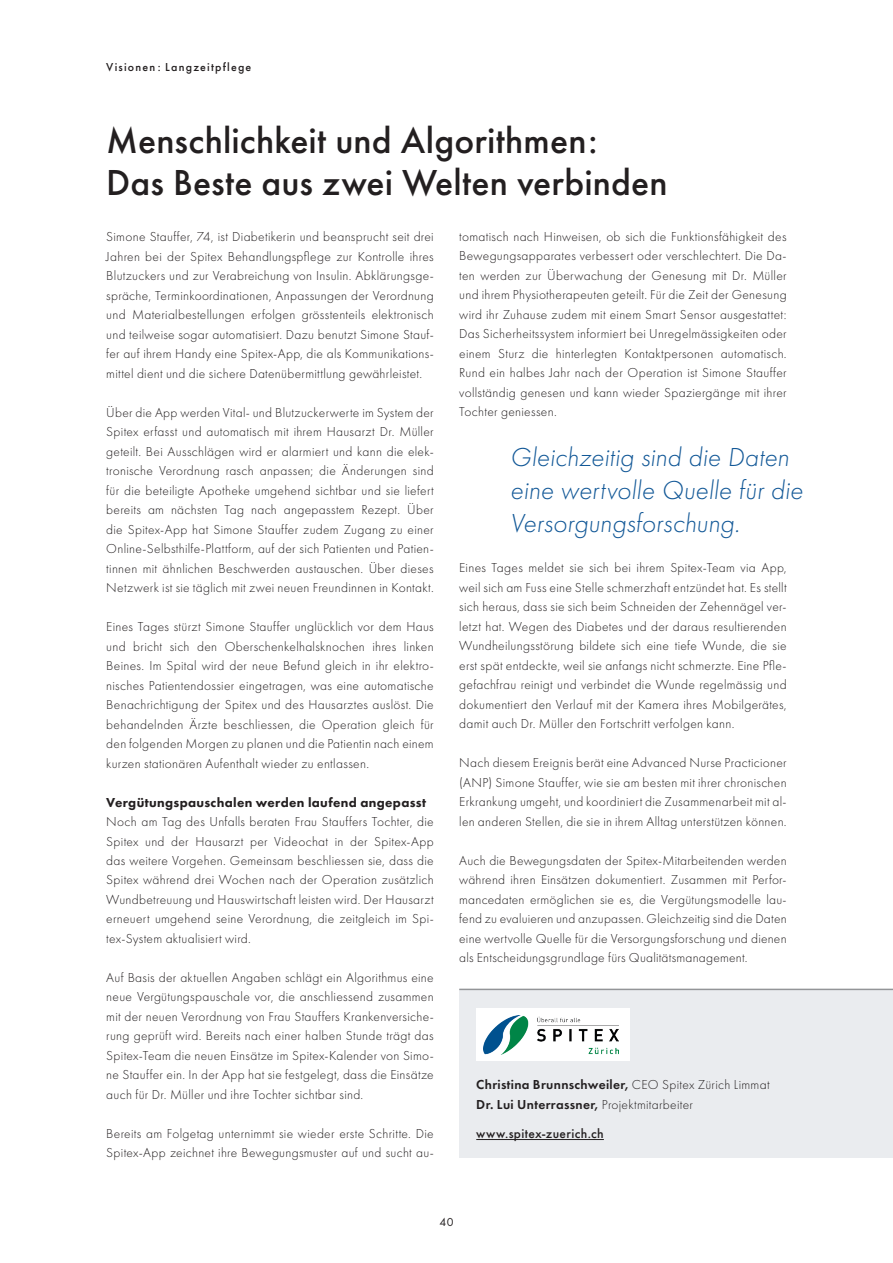
<style>
.page{position:relative;width:893px;height:1263px;background:#fff}
.page>*{position:absolute;margin:0;border:0;box-sizing:border-box;transform-origin:0 0}
.t1{font:500 37.5px/42px "Futura PT";letter-spacing:.005em;color:#231f20}
.t2{font:italic 300 27px/33px "Futura PT";letter-spacing:.005em;color:#125897}
.t3{font:300 13.5px/19.5px "Futura PT";letter-spacing:.02em;color:#231f20;text-align:justify}
.t4{font:600 13.5px/19.5px "Futura PT";letter-spacing:.025em;color:#231f20}
.t5{font:800 13.5px "Futura PT";letter-spacing:.025em;color:#231f20}
.t6{font:500 13.5px "Futura PT";letter-spacing:.025em;color:#231f20}
.t7{font:500 12px "Futura PT";letter-spacing:.1em;color:#231f20}
.t8{font:12px "Futura PT";color:#231f20}
.s1{font-weight:300}
</style>
<div class="page">
<div style="left:459px;top:989px;width:434px;height:169px;background:#eaecef"></div>
<hr style="left:476px;top:1139px;width:128px;height:1px;background:#231f20">
<div style="left:476px;top:1008px;width:153px;height:52px;background:#fff"></div>
<img style="left:484px;top:1015px;width:135px;height:39px">
<hr style="left:459px;top:989px;width:434px;height:1px;background:#939598">
<p class="t7" style="left:106px;top:60px;width:147px">Visionen: Langzeitpflege</p>
<h1 class="t1" style="left:106px;top:120px;width:563px">Menschlichkeit und Algorithmen:<br>Das Beste aus zwei Welten verbinden</h1>
<p class="t3" style="left:106px;top:227px;width:329px">Simone Stauffer, 74, ist Diabetikerin und beansprucht seit drei Jahren bei der Spitex Behandlungspflege zur Kontrolle ihres Blutzuckers und zur Verabreichung von Insulin. Abklärungsge&shy;spräche, Terminkoordinationen, Anpassungen der Verordnung und Materialbestellungen erfolgen grösstenteils elektronisch und teilweise sogar automatisiert. Dazu benutzt Simone Stauf&shy;fer auf ihrem Handy eine Spitex-App, die als Kommunikations&shy;mittel dient und die sichere Datenübermittlung gewährleistet.</p>
<p class="t3" style="left:106px;top:402px;width:329px">Über die App werden Vital- und Blutzuckerwerte im System der Spitex erfasst und automatisch mit ihrem Hausarzt Dr. Müller geteilt. Bei Ausschlägen wird er alarmiert und kann die elek&shy;tronische Verordnung rasch anpassen; die Änderungen sind für die beteiligte Apotheke umgehend sichtbar und sie liefert bereits am nächsten Tag nach angepasstem Rezept. Über die Spitex-App hat Simone Stauffer zudem Zugang zu einer Online-Selbsthilfe-Plattform, auf der sich Patienten und Patien&shy;tinnen mit ähnlichen Beschwerden austauschen. Über dieses Netzwerk ist sie täglich mit zwei neuen Freundinnen in Kontakt.</p>
<p class="t3" style="left:106px;top:617px;width:329px">Eines Tages stürzt Simone Stauffer unglücklich vor dem Haus und bricht sich den Oberschenkelhalsknochen ihres linken Beines. Im Spital wird der neue Befund gleich in ihr elektro&shy;nisches Patientendossier eingetragen, was eine automatische Benachrichtigung der Spitex und des Hausarztes auslöst. Die behandelnden Ärzte beschliessen, die Operation gleich für den folgenden Morgen zu planen und die Patientin nach einem kurzen stationären Aufenthalt wieder zu entlassen.</p>
<p class="t5" style="left:106px;top:793px;width:321px">Vergütungspauschalen werden laufend angepasst</p>
<p class="t3" style="left:106px;top:812px;width:329px">Noch am Tag des Unfalls beraten Frau Stauffers Tochter, die Spitex und der Hausarzt per Videochat in der Spitex-App das weitere Vorgehen. Gemeinsam beschliessen sie, dass die Spitex während drei Wochen nach der Operation zusätzlich Wundbetreuung und Hauswirtschaft leisten wird. Der Hausarzt erneuert umgehend seine Verordnung, die zeitgleich im Spi&shy;tex-System aktualisiert wird.</p>
<p class="t3" style="left:106px;top:968px;width:329px">Auf Basis der aktuellen Angaben schlägt ein Algorithmus eine neue Vergütungspauschale vor, die anschliessend zusammen mit der neuen Verordnung von Frau Stauffers Krankenversiche&shy;rung geprüft wird. Bereits nach einer halben Stunde trägt das Spitex-Team die neuen Einsätze im Spitex-Kalender von Simo&shy;ne Stauffer ein. In der App hat sie festgelegt, dass die Einsätze auch für Dr. Müller und ihre Tochter sichtbar sind.</p>
<p class="t3" style="left:106px;top:1124px;width:329px">Bereits am Folgetag unternimmt sie wieder erste Schritte. Die<br>Spitex-App zeichnet ihre Bewegungsmuster auf und sucht au-</p>
<p class="t3" style="left:459px;top:227px;width:329px">tomatisch nach Hinweisen, ob sich die Funktionsfähigkeit des Bewegungsapparates verbessert oder verschlechtert. Die Da&shy;ten werden zur Überwachung der Genesung mit Dr. Müller und ihrem Physiotherapeuten geteilt. Für die Zeit der Genesung wird ihr Zuhause zudem mit einem Smart Sensor ausgestattet:<br>Das Sicherheitssystem informiert bei Unregelmässigkeiten oder einem Sturz die hinterlegten Kontaktpersonen automatisch.<br>Rund ein halbes Jahr nach der Operation ist Simone Stauffer vollständig genesen und kann wieder Spaziergänge mit ihrer Tochter geniessen.</p>
<h2 class="t2" style="left:510px;top:440px;width:294px">Gleichzeitig sind die Daten eine wertvolle Quelle für die<br>Versorgungsforschung.</h2>
<p class="t3" style="left:459px;top:558px;width:329px">Eines Tages meldet sie sich bei ihrem Spitex-Team via App, weil sich am Fuss eine Stelle schmerzhaft entzündet hat. Es stellt sich heraus, dass sie sich beim Schneiden der Zehennägel ver&shy;letzt hat. Wegen des Diabetes und der daraus resultierenden Wundheilungsstörung bildete sich eine tiefe Wunde, die sie erst spät entdeckte, weil sie anfangs nicht schmerzte. Eine Pfle&shy;gefachfrau reinigt und verbindet die Wunde regelmässig und dokumentiert den Verlauf mit der Kamera ihres Mobilgerätes, damit auch Dr. Müller den Fortschritt verfolgen kann.</p>
<p class="t3" style="left:459px;top:753px;width:329px">Nach diesem Ereignis berät eine Advanced Nurse Practicioner (ANP) Simone Stauffer, wie sie am besten mit ihrer chronischen Erkrankung umgeht, und koordiniert die Zusammenarbeit mit al&shy;len anderen Stellen, die sie in ihrem Alltag unterstützen können.</p>
<p class="t3" style="left:459px;top:851px;width:329px">Auch die Bewegungsdaten der Spitex-Mitarbeitenden werden während ihren Einsätzen dokumentiert. Zusammen mit Perfor&shy;mancedaten ermöglichen sie es, die Vergütungsmodelle lau&shy;fend zu evaluieren und anzupassen. Gleichzeitig sind die Daten eine wertvolle Quelle für die Versorgungsforschung und dienen als Entscheidungsgrundlage fürs Qualitätsmanagement.</p>
<p class="t4" style="left:476px;top:1075px;width:295px">Christina Brunnschweiler, <span class="s1">CEO Spitex Zürich Limmat<br></span>Dr. Lui Unterrassner, <span class="s1">Projektmitarbeiter</span></p>
<p class="t6" style="left:476px;top:1125px;width:129px">www.spitex-zuerich.ch</p>
<p class="t8" style="left:439px;top:1215px;width:16px">40</p>
</div>
